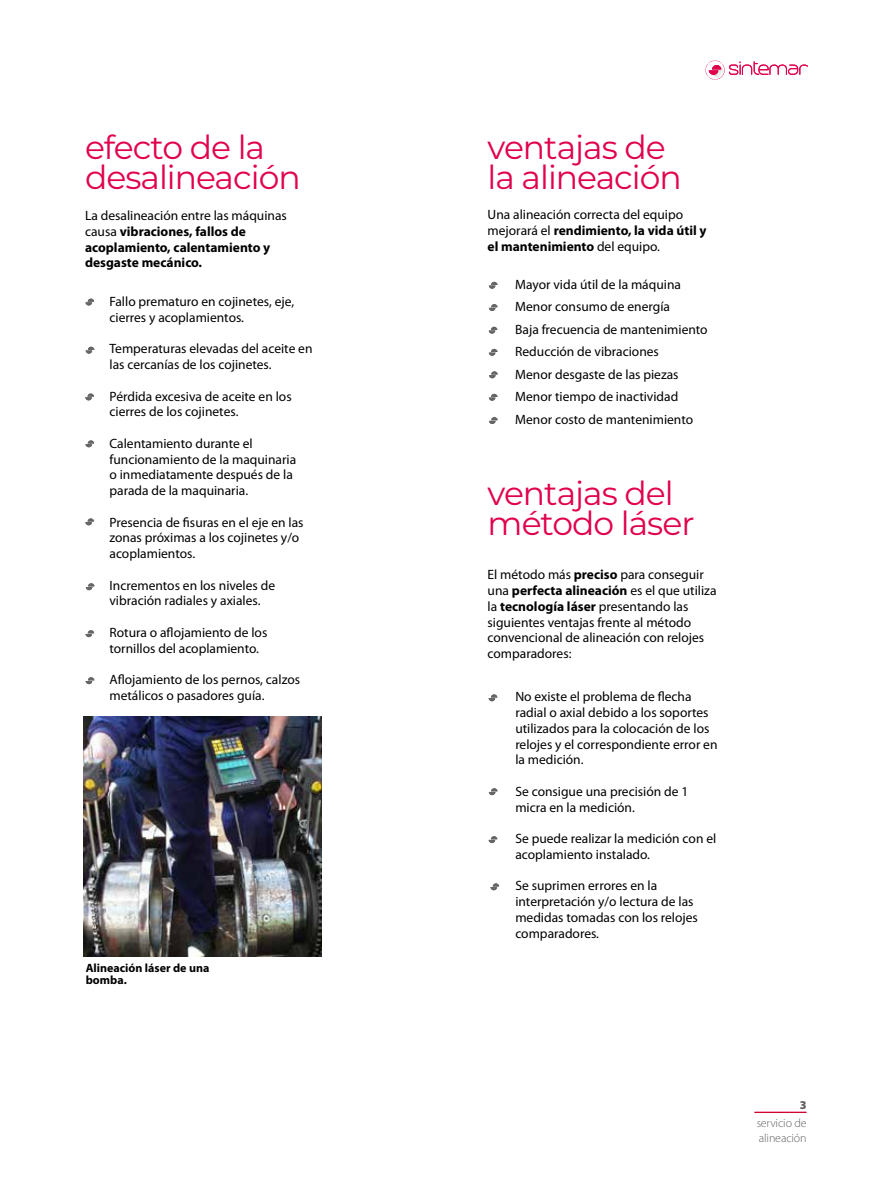
<style>
.page{position:relative;width:893px;height:1191px;background:#fff}
.page>*{position:absolute;margin:0;border:0;box-sizing:border-box;transform-origin:0 0}
.t1{font:33px/30px "Montserrat";letter-spacing:-.03em;color:#e1004c}
.t2{font:13.5px/15.8px "Myriad Pro";color:#000}
.t3{font:700 13.5px/15.8px "Myriad Pro";color:#000}
.t4{font:700 12px/12px "Myriad Pro";color:#000}
.t5{font:300 12px/15px "Myriad Pro";letter-spacing:-.01em;color:#58585a}
.t6{font:900 12px "Myriad Pro";color:#58585a}
.s1{font-weight:400}
.s2{font-weight:700}
</style>
<div class="page">
<svg style="left:705px;top:61px;width:103px;height:19px"></svg>
<hr style="left:754px;top:1112px;width:52px;height:1px;background:#e1004c">
<svg style="left:85px;top:299px;width:9px;height:6px"></svg>
<svg style="left:85px;top:440px;width:9px;height:7px"></svg>
<svg style="left:86px;top:347px;width:8px;height:6px"></svg>
<svg style="left:85px;top:518px;width:9px;height:7px"></svg>
<svg style="left:86px;top:583px;width:8px;height:7px"></svg>
<svg style="left:86px;top:677px;width:8px;height:7px"></svg>
<svg style="left:85px;top:630px;width:9px;height:7px"></svg>
<svg style="left:85px;top:393px;width:9px;height:7px"></svg>
<svg style="left:489px;top:282px;width:8px;height:7px"></svg>
<svg style="left:489px;top:349px;width:8px;height:7px"></svg>
<svg style="left:489px;top:394px;width:8px;height:7px"></svg>
<svg style="left:489px;top:371px;width:9px;height:7px"></svg>
<svg style="left:489px;top:417px;width:9px;height:7px"></svg>
<svg style="left:489px;top:304px;width:9px;height:7px"></svg>
<svg style="left:489px;top:327px;width:8px;height:7px"></svg>
<svg style="left:489px;top:694px;width:8px;height:7px"></svg>
<svg style="left:489px;top:836px;width:8px;height:7px"></svg>
<svg style="left:489px;top:788px;width:8px;height:7px"></svg>
<svg style="left:490px;top:883px;width:9px;height:7px"></svg>
<img style="left:84px;top:716px;width:237px;height:240px">
<h1 class="t1" style="left:85px;top:131px;width:217px">efecto de la desalineación</h1>
<p class="t3" style="left:85px;top:207px;width:203px"><span class="s1">La desalineación entre las máquinas causa</span> vibraciones, fallos de acoplamiento, calentamiento y desgaste mecánico.</p>
<p class="t2" style="left:109px;top:293px;width:186px">Fallo prematuro en cojinetes, eje, cierres y acoplamientos.</p>
<p class="t2" style="left:109px;top:341px;width:205px">Temperaturas elevadas del aceite en las cercanías de los cojinetes.</p>
<p class="t2" style="left:109px;top:388px;width:184px">Pérdida excesiva de aceite en los cierres de los cojinetes.</p>
<p class="t2" style="left:109px;top:435px;width:188px">Calentamiento durante el funcionamiento de la maquinaria o inmediatamente después de la parada de la maquinaria.</p>
<p class="t2" style="left:109px;top:514px;width:196px">Presencia de fisuras en el eje en las zonas próximas a los cojinetes y/o acoplamientos.</p>
<p class="t2" style="left:109px;top:577px;width:167px">Incrementos en los niveles de vibración radiales y axiales.</p>
<p class="t2" style="left:109px;top:624px;width:159px">Rotura o aflojamiento de los tornillos del acoplamiento.</p>
<p class="t2" style="left:109px;top:671px;width:192px">Aflojamiento de los pernos, calzos metálicos o pasadores guía.</p>
<p class="t4" style="left:86px;top:962px;width:125px">Alineación láser de una bomba.</p>
<h1 class="t1" style="left:488px;top:131px;width:196px">ventajas de la alineación</h1>
<p class="t2" style="left:488px;top:207px;width:220px">Una alineación correcta del equipo mejorará el <span class="s2">rendimiento, la vida útil y el mantenimiento</span> del equipo.</p>
<p class="t2" style="left:515px;top:273px;width:194px;line-height:22.5px">Mayor vida útil de la máquina<br>Menor consumo de energía<br>Baja frecuencia de mantenimiento<br>Reducción de vibraciones<br>Menor desgaste de las piezas<br>Menor tiempo de inactividad<br>Menor costo de mantenimiento</p>
<h1 class="t1" style="left:488px;top:477px;width:208px">ventajas del método láser</h1>
<p class="t2" style="left:488px;top:567px;width:230px">El método más <span class="s2">preciso</span> para conseguir una <span class="s2">perfecta alineación</span> es el que utiliza la <span class="s2">tecnología láser</span> presentando las siguientes ventajas frente al método convencional de alineación con relojes comparadores:</p>
<p class="t2" style="left:515px;top:688px;width:204px">No existe el problema de flecha radial o axial debido a los soportes utilizados para la colocación de los relojes y el correspondiente error en la medición.</p>
<p class="t2" style="left:515px;top:783px;width:175px">Se consigue una precisión de 1 micra en la medición.</p>
<p class="t2" style="left:515px;top:830px;width:202px">Se puede realizar la medición con el acoplamiento instalado.</p>
<p class="t2" style="left:515px;top:877px;width:184px">Se suprimen errores en la interpretación y/o lectura de las medidas tomadas con los relojes comparadores.</p>
<p class="t6" style="left:800px;top:1098px;width:8px">3</p>
<p class="t5" style="left:756px;top:1116px;width:52px">servicio de alineación</p>
</div>
